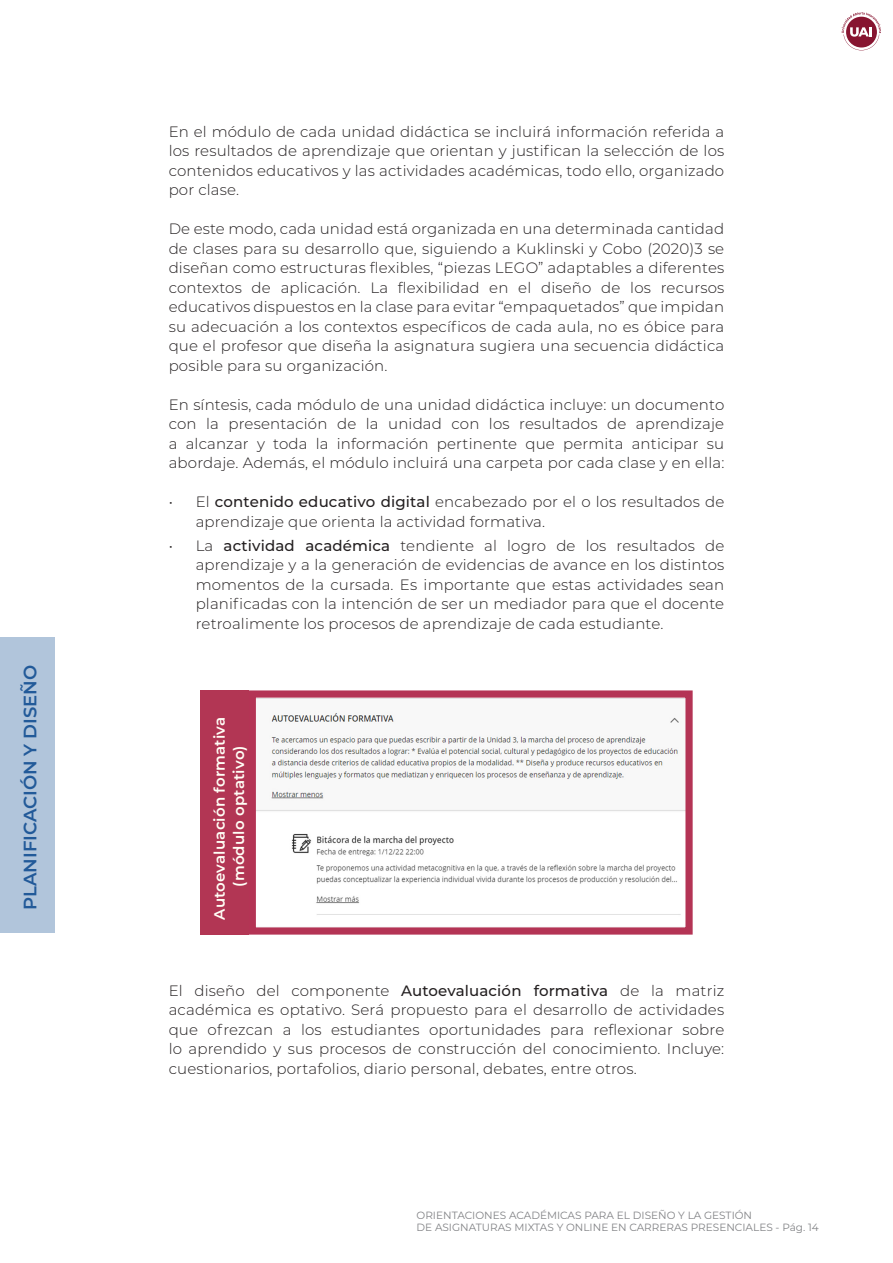
<style>
.page{position:relative;width:893px;height:1263px;background:#fff}
.page>*{position:absolute;margin:0;border:0;box-sizing:border-box;transform-origin:0 0}
.t1{font:600 18px "Montserrat";color:#225a99}
.t2{font:300 15px/19.5px "Montserrat";letter-spacing:.01em;color:#231f20;text-align:justify}
.t3{font:600 15px "Montserrat";letter-spacing:.01em;color:#fffef6}
.t4{font:10.5px/12px "Montserrat";color:#818285}
.s1{font-weight:500}
</style>
<div class="page">
<svg style="left:842px;top:12px;width:39px;height:38px"></svg>
<div style="left:0;top:637px;width:54px;height:296px;background:#b1c5db"></div>
<img style="left:257px;top:698px;width:428px;height:217px">
<div style="left:249px;top:690px;width:444px;height:244px;border:7px solid #b43455"></div>
<div style="left:200px;top:690px;width:49px;height:244px;background:#b23654"></div>
<p class="t1" style="left:17px;top:910px;width:247px;rotate:-90deg">PLANIFICACIÓN Y DISEÑO</p>
<p class="t2" style="left:169px;top:121px;width:557px">En el módulo de cada unidad didáctica se incluirá información referida a los resultados de aprendizaje que orientan y justifican la selección de los contenidos educativos y las actividades académicas, todo ello, organizado por clase.</p>
<p class="t2" style="left:169px;top:218px;width:557px">De este modo, cada unidad está organizada en una determinada cantidad de clases para su desarrollo que, siguiendo a Kuklinski y Cobo (2020)3 se diseñan como estructuras flexibles, “piezas LEGO” adaptables a diferentes contextos de aplicación. La flexibilidad en el diseño de los recursos educativos dispuestos en la clase para evitar “empaquetados” que impidan su adecuación a los contextos específicos de cada aula, no es óbice para que el profesor que diseña la asignatura sugiera una secuencia didáctica posible para su organización.</p>
<p class="t2" style="left:169px;top:394px;width:557px">En síntesis, cada módulo de una unidad didáctica incluye: un documento con la presentación de la unidad con los resultados de aprendizaje a alcanzar y toda la información pertinente que permita anticipar su abordaje. Además, el módulo incluirá una carpeta por cada clase y en ella:</p>
<p class="t2" style="left:196px;top:491px;width:530px;text-indent:-27px">• El <span class="s1">contenido educativo digital</span> encabezado por el o los resultados de aprendizaje que orienta la actividad formativa.</p>
<p class="t2" style="left:196px;top:535px;width:530px;text-indent:-27px">• La <span class="s1">actividad académica</span> tendiente al logro de los resultados de aprendizaje y a la generación de evidencias de avance en los distintos momentos de la cursada. Es importante que estas actividades sean planificadas con la intención de ser un mediador para que el docente retroalimente los procesos de aprendizaje de cada estudiante.</p>
<p class="t3" style="left:209px;top:919px;width:204px;rotate:-90deg">Autoevaluación formativa</p>
<p class="t3" style="left:228px;top:887px;width:143px;rotate:-90deg">(módulo optativo)</p>
<p class="t2" style="left:169px;top:980px;width:557px">El diseño del componente <span class="s1">Autoevaluación formativa</span> de la matriz académica es optativo. Será propuesto para el desarrollo de actividades que ofrezcan a los estudiantes oportunidades para reflexionar sobre lo aprendido y sus procesos de construcción del conocimiento. Incluye: cuestionarios, portafolios, diario personal, debates, entre otros.</p>
<p class="t4" style="left:417px;top:1209px;width:404px">ORIENTACIONES ACADÉMICAS PARA EL DISEÑO Y LA GESTIÓN<br>DE ASIGNATURAS MIXTAS Y ONLINE EN CARRERAS PRESENCIALES - Pág. 14</p>
</div>
